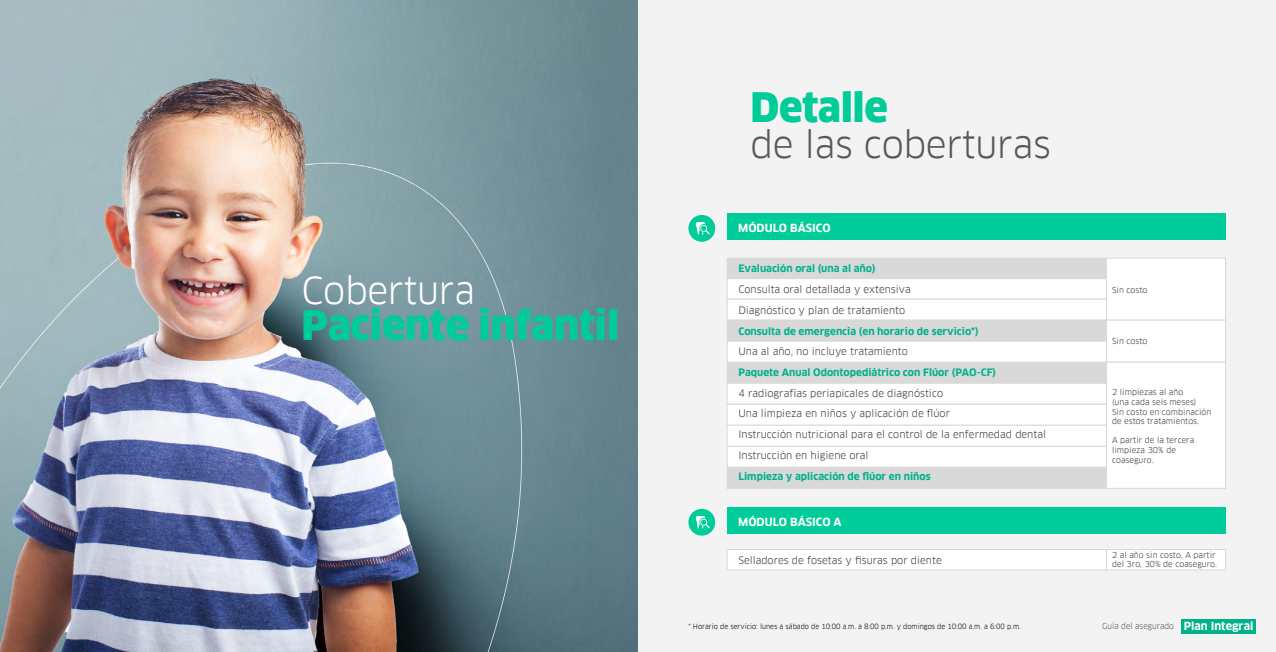
<style>
.page{position:relative;width:1276px;height:652px;background:#fff}
.page>*{position:absolute;margin:0;border:0;box-sizing:border-box;transform-origin:0 0}
.t1{font:900 39.7px "Clan Pro";letter-spacing:-.01em;color:#0c9}
.t2{font:36.3px "Clan Pro";letter-spacing:-.01em;color:#58595b}
.t3{font:36.3px "Clan Pro";letter-spacing:-.01em;color:#fff}
.t4{font:700 11px "Clan Pro";color:#fff}
.t5{font:10px/20.7px "Clan Pro";color:#3b3a3a}
.t6{font:700 10px "Clan Pro";color:#00b18a}
.t7{font:8px/9.6px "Clan Pro";color:#3b3a3a}
.t8{font:8px "Clan Pro";color:#58595b;scale:.96 1}
.t9{font:7px "Clan Pro";color:#000;scale:.96 1}
.s1{font-weight:700;font-size:11px;color:#fff}
</style>
<div class="page">
<div style="left:638px;top:0;width:638px;height:652px;background:#efeff0"></div>
<img style="left:0;top:0;width:638px;height:652px">
<div style="left:727px;top:214px;width:498px;height:26px;background:#0c9"></div>
<div style="left:1106px;top:258px;width:119px;height:62px;background:#fff;border:1px solid #d9d9d9"></div>
<div style="left:727px;top:258px;width:379px;height:21px;background:#d9d9d9"></div>
<div style="left:727px;top:278px;width:379px;height:21px;background:#fff;border:1px solid #d9d9d9"></div>
<div style="left:727px;top:299px;width:379px;height:21px;background:#fff;border:1px solid #d9d9d9"></div>
<div style="left:727px;top:320px;width:379px;height:21px;background:#d9d9d9"></div>
<div style="left:727px;top:362px;width:379px;height:21px;background:#d9d9d9"></div>
<div style="left:1106px;top:320px;width:119px;height:42px;background:#fff;border:1px solid #d9d9d9"></div>
<div style="left:727px;top:341px;width:379px;height:21px;background:#fff;border:1px solid #d9d9d9"></div>
<div style="left:1106px;top:362px;width:119px;height:127px;background:#fff;border:1px solid #d9d9d9"></div>
<div style="left:727px;top:383px;width:379px;height:21px;background:#fff;border:1px solid #d9d9d9"></div>
<div style="left:727px;top:404px;width:379px;height:22px;background:#fff;border:1px solid #d9d9d9"></div>
<div style="left:727px;top:425px;width:379px;height:22px;background:#fff;border:1px solid #d9d9d9"></div>
<div style="left:727px;top:446px;width:379px;height:22px;background:#fff;border:1px solid #d9d9d9"></div>
<div style="left:727px;top:467px;width:379px;height:22px;background:#d9d9d9"></div>
<div style="left:1106px;top:549px;width:119px;height:21px;background:#fff;border:1px solid #d9d9d9"></div>
<div style="left:727px;top:549px;width:379px;height:21px;background:#fff;border:1px solid #d9d9d9"></div>
<div style="left:688px;top:215px;width:27px;height:27px;background:#0c9;border-radius:50%"></div>
<svg style="left:696px;top:222px;width:14px;height:13px"></svg>
<div style="left:727px;top:507px;width:498px;height:27px;background:#0c9"></div>
<div style="left:688px;top:509px;width:27px;height:27px;background:#0c9;border-radius:50%"></div>
<svg style="left:696px;top:516px;width:14px;height:13px"></svg>
<div style="left:1181px;top:619px;width:75px;height:15px;background:#00b18a"></div>
<h2 class="t3" style="left:301px;top:269px;width:175px">Cobertura</h2>
<h1 class="t1" style="left:301px;top:302px;width:319px">Paciente infantil</h1>
<h1 class="t1" style="left:750px;top:83px;width:139px">Detalle</h1>
<h2 class="t2" style="left:750px;top:123px;width:302px">de las coberturas</h2>
<p class="t4" style="left:738px;top:221px;width:94px">MÓDULO BÁSICO</p>
<p class="t6" style="left:738px;top:263px;width:139px">Evaluación oral (una al año)</p>
<p class="t5" style="left:738px;top:279px;width:174px">Consulta oral detallada y extensiva<br>Diagnóstico y plan de tratamiento</p>
<p class="t6" style="left:738px;top:325px;width:242px">Consulta de emergencia (en horario de servicio*)</p>
<p class="t5" style="left:738px;top:341px;width:171px">Una al año, no incluye tratamiento</p>
<p class="t6" style="left:738px;top:366px;width:259px">Paquete Anual Odontopediátrico con Flúor (PAO-CF)</p>
<p class="t5" style="left:738px;top:383px;width:309px">4 radiografías periapicales de diagnóstico<br>Una limpieza en niños y aplicación de flúor<br>Instrucción nutricional para el control de la enfermedad dental Instrucción en higiene oral</p>
<p class="t6" style="left:738px;top:470px;width:194px">Limpieza y aplicación de flúor en niños</p>
<p class="t4" style="left:738px;top:515px;width:105px">MÓDULO BÁSICO A</p>
<p class="t5" style="left:738px;top:550px;width:205px">Selladores de fosetas y fisuras por diente</p>
<p class="t7" style="left:1112px;top:285px;width:37px">Sin costo</p>
<p class="t7" style="left:1112px;top:336px;width:37px">Sin costo</p>
<p class="t7" style="left:1112px;top:388px;width:101px">2 limpiezas al año<br>(una cada seis meses)<br>Sin costo en combinación de estos tratamientos.</p>
<p class="t7" style="left:1112px;top:436px;width:84px">A partir de la tercera limpieza 30% de coaseguro.</p>
<p class="t7" style="left:1112px;top:550px;width:106px">2 al año sin costo. A partir del 3ro, 30% de coaseguro.</p>
<p class="t9" style="left:688px;top:622px;width:348px">* Horario de servicio: lunes a sábado de 10:00 a.m. a 8:00 p.m. y domingos de 10:00 a.m. a 6:00 p.m.</p>
<p class="t8" style="left:1102px;top:621px;width:159px">Guía del asegurado <span class="s1">Plan Integral</span></p>
</div>
